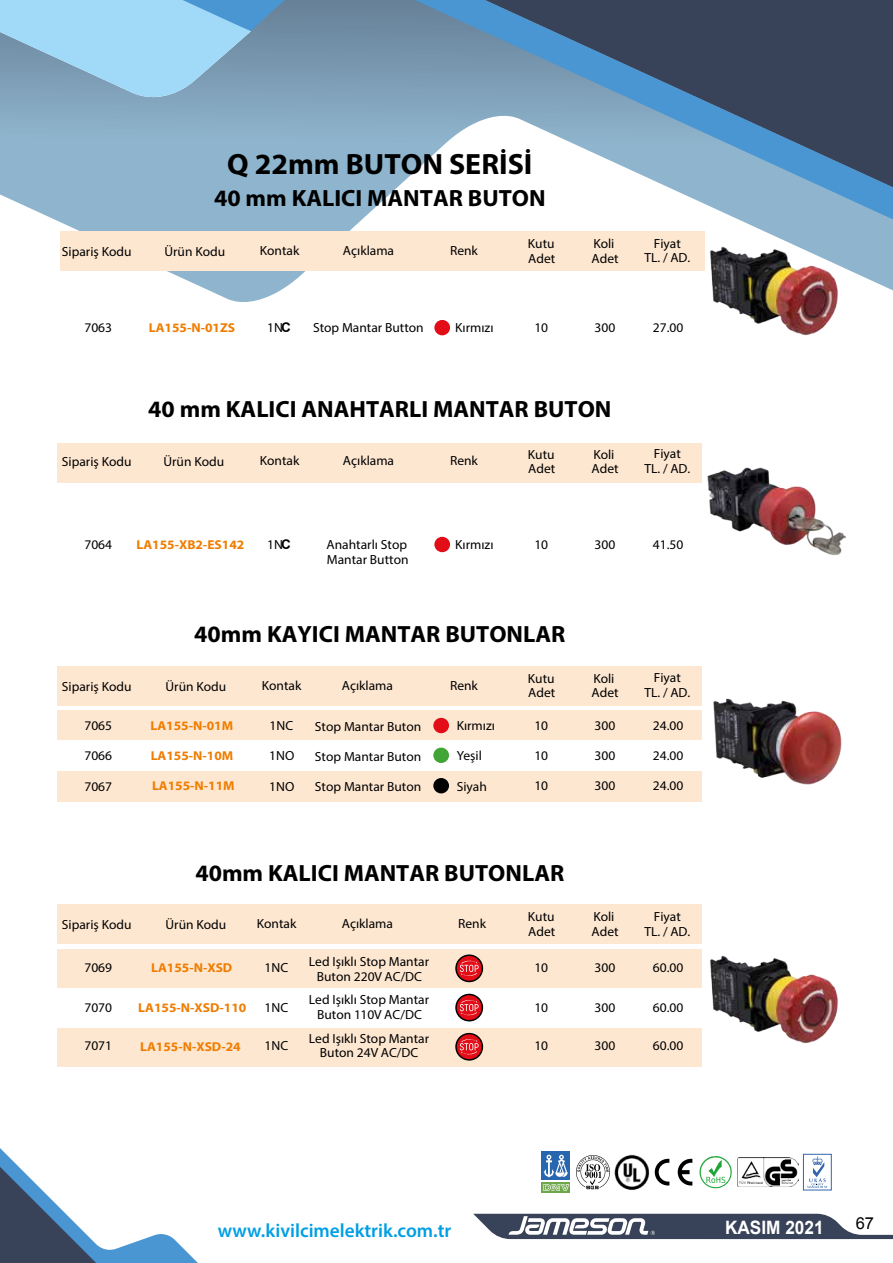
<style>
.page{position:relative;width:893px;height:1263px;background:#fff}
.page>*{position:absolute;margin:0;border:0;box-sizing:border-box;transform-origin:0 0}
.t1{font:700 29.4px "Myriad Pro";color:#000}
.t2{font:700 23.55px "Myriad Pro";color:#000}
.t3{font:600 19.2px "Myriad Pro";color:#009fe3}
.t4{font:700 18.45px "Arial";color:#fff;scale:.93 1}
.t5{font:16.5px "Arial";color:#000}
.t6{font:700 13.2px/14.7px "Archivo Narrow";color:#000}
.t7{font:700 12.9px "Myriad Pro";color:#ef7d00;scale:1.05 1}
.s1{font-family:"Arial"}
</style>
<div class="page">
<svg style="left:807px;top:1156px;width:20px;height:32px"></svg>
<div style="left:803px;top:1154px;width:29px;height:36px;border:1px solid #3366ab"></div>
<div style="left:542px;top:1182px;width:28px;height:10px;background:#6ea74b"></div>
<div style="left:542px;top:1152px;width:28px;height:28px;background:#2767af"></div>
<svg style="left:543px;top:1155px;width:26px;height:36px"></svg>
<svg style="left:576px;top:1155px;width:34px;height:34px"></svg>
<img style="left:614px;top:1154px;width:36px;height:36px;border-radius:18px">
<svg style="left:655px;top:1159px;width:14px;height:26px"></svg>
<svg style="left:678px;top:1159px;width:14px;height:26px"></svg>
<svg style="left:700px;top:1156px;width:32px;height:32px"></svg>
<img style="left:737px;top:1158px;width:61px;height:28px">
<svg style="left:473px;top:1214px;width:420px;height:25px"></svg>
<svg style="left:0;top:0;width:893px;height:302px"></svg>
<svg style="left:0;top:0;width:251px;height:100px;background:#92c4e1"></svg>
<svg style="left:458px;top:0;width:194px;height:193px"></svg>
<svg style="left:468px;top:0;width:425px;height:191px;background:#66809a"></svg>
<svg style="left:0;top:1148px;width:198px;height:115px"></svg>
<img style="left:702px;top:241px;width:144px;height:94px">
<img style="left:710px;top:955px;width:128px;height:89px">
<img style="left:707px;top:467px;width:139px;height:89px">
<img style="left:713px;top:698px;width:129px;height:87px">
<div style="left:58px;top:710px;width:644px;height:31px;background:#fee7d1"></div>
<div style="left:58px;top:666px;width:644px;height:40px;background:#fee7d1"></div>
<div style="left:58px;top:771px;width:644px;height:31px;background:#fee7d1"></div>
<div style="left:58px;top:740px;width:644px;height:31px;background:#fff"></div>
<div style="left:433px;top:718px;width:16px;height:15px;background:#e30d18;border-radius:50%"></div>
<div style="left:433px;top:748px;width:16px;height:15px;background:#41a535;border-radius:50%"></div>
<div style="left:433px;top:778px;width:16px;height:15px;background:#000;border-radius:50%"></div>
<div style="left:58px;top:903px;width:644px;height:40px;background:#fee7d1"></div>
<div style="left:58px;top:949px;width:644px;height:39px;background:#fee7d1"></div>
<div style="left:58px;top:1027px;width:644px;height:39px;background:#fee7d1"></div>
<svg style="left:456px;top:955px;width:26px;height:26px"></svg>
<div style="left:455px;top:954px;width:28px;height:28px;border:1px solid #000;border-radius:50%"></div>
<svg style="left:460px;top:960px;width:19px;height:17px"></svg>
<svg style="left:456px;top:994px;width:26px;height:27px"></svg>
<div style="left:455px;top:994px;width:28px;height:27px;border:1px solid #000;border-radius:50%"></div>
<svg style="left:460px;top:999px;width:19px;height:17px"></svg>
<svg style="left:456px;top:1034px;width:26px;height:26px"></svg>
<div style="left:455px;top:1033px;width:28px;height:27px;border:1px solid #000;border-radius:50%"></div>
<svg style="left:460px;top:1038px;width:19px;height:17px"></svg>
<div style="left:58px;top:443px;width:644px;height:40px;background:#fee7d1"></div>
<div style="left:434px;top:537px;width:16px;height:15px;background:#e30d18;border-radius:50%"></div>
<div style="left:61px;top:231px;width:644px;height:40px;background:#fee7d1"></div>
<div style="left:434px;top:320px;width:16px;height:15px;background:#e30d18;border-radius:50%"></div>
<h1 class="t1" style="left:227px;top:144px;width:307px">Q 22mm BUTON SERİSİ</h1>
<h2 class="t2" style="left:214px;top:183px;width:333px">40 mm KALICI MANTAR BUTON</h2>
<p class="t6" style="left:62px;top:244px;width:71px">Sipariş Kodu</p>
<p class="t6" style="left:591px;top:236px;width:29px">Koli<br>Adet</p>
<p class="t6" style="left:528px;top:236px;width:29px">Kutu<br>Adet</p>
<p class="t6" style="left:644px;top:236px;width:47px;text-align:center">Fiyat<br>TL. / AD.</p>
<p class="t6" style="left:164px;top:244px;width:62px">Ürün Kodu</p>
<p class="t6" style="left:260px;top:243px;width:41px">Kontak</p>
<p class="t6" style="left:343px;top:243px;width:53px">Açıklama</p>
<p class="t6" style="left:450px;top:243px;width:29px">Renk</p>
<p class="t6" style="left:267px;top:320px;width:25px">1N<span class="s1">C</span></p>
<p class="t6" style="left:84px;top:320px;width:29px">7063</p>
<p class="t7" style="left:149px;top:319px;width:84px">LA155-N-01ZS</p>
<p class="t6" style="left:313px;top:320px;width:112px">Stop Mantar Button</p>
<p class="t6" style="left:455px;top:320px;width:40px">Kırmızı</p>
<p class="t6" style="left:534px;top:320px;width:15px">10</p>
<p class="t6" style="left:595px;top:320px;width:22px">300</p>
<p class="t6" style="left:653px;top:320px;width:32px">27.00</p>
<h2 class="t2" style="left:148px;top:393px;width:465px">40 mm KALICI ANAHTARLI MANTAR BUTON</h2>
<p class="t6" style="left:62px;top:454px;width:71px">Sipariş Kodu</p>
<p class="t6" style="left:591px;top:446px;width:29px">Koli<br>Adet</p>
<p class="t6" style="left:528px;top:446px;width:29px">Kutu<br>Adet</p>
<p class="t6" style="left:644px;top:446px;width:47px;text-align:center">Fiyat<br>TL. / AD.</p>
<p class="t6" style="left:163px;top:454px;width:62px">Ürün Kodu</p>
<p class="t6" style="left:260px;top:453px;width:41px">Kontak</p>
<p class="t6" style="left:343px;top:453px;width:53px">Açıklama</p>
<p class="t6" style="left:450px;top:453px;width:29px">Renk</p>
<p class="t6" style="left:267px;top:537px;width:25px">1N<span class="s1">C</span></p>
<p class="t7" style="left:136px;top:536px;width:104px">LA155-XB2-ES142</p>
<p class="t6" style="left:327px;top:537px;width:84px">Anahtarlı Stop<br>Mantar Button</p>
<p class="t6" style="left:84px;top:537px;width:29px">7064</p>
<p class="t6" style="left:455px;top:537px;width:40px">Kırmızı</p>
<p class="t6" style="left:534px;top:537px;width:15px">10</p>
<p class="t6" style="left:595px;top:537px;width:22px">300</p>
<p class="t6" style="left:653px;top:537px;width:32px">41.50</p>
<h2 class="t2" style="left:194px;top:619px;width:373px">40mm KAYICI MANTAR BUTONLAR</h2>
<p class="t6" style="left:62px;top:678px;width:71px">Sipariş Kodu</p>
<p class="t6" style="left:591px;top:671px;width:29px">Koli<br>Adet</p>
<p class="t6" style="left:528px;top:671px;width:29px">Kutu<br>Adet</p>
<p class="t6" style="left:644px;top:670px;width:47px;text-align:center">Fiyat<br>TL. / AD.</p>
<p class="t6" style="left:166px;top:678px;width:62px">Ürün Kodu</p>
<p class="t6" style="left:262px;top:677px;width:41px">Kontak</p>
<p class="t6" style="left:342px;top:677px;width:53px">Açıklama</p>
<p class="t6" style="left:450px;top:677px;width:29px">Renk</p>
<p class="t6" style="left:84px;top:718px;width:29px">7065</p>
<p class="t6" style="left:84px;top:748px;width:29px">7066</p>
<p class="t6" style="left:84px;top:778px;width:29px">7067</p>
<p class="t7" style="left:151px;top:717px;width:80px">LA155-N-01M</p>
<p class="t7" style="left:151px;top:747px;width:80px">LA155-N-10M</p>
<p class="t7" style="left:152px;top:777px;width:80px">LA155-N-11M</p>
<p class="t6" style="left:270px;top:718px;width:25px">1NC</p>
<p class="t6" style="left:269px;top:748px;width:27px">1NO</p>
<p class="t6" style="left:269px;top:778px;width:27px">1NO</p>
<p class="t6" style="left:315px;top:719px;width:108px">Stop Mantar Buton</p>
<p class="t6" style="left:315px;top:749px;width:108px">Stop Mantar Buton</p>
<p class="t6" style="left:315px;top:779px;width:108px">Stop Mantar Buton</p>
<p class="t6" style="left:457px;top:718px;width:40px">Kırmızı</p>
<p class="t6" style="left:457px;top:748px;width:27px">Yeşil</p>
<p class="t6" style="left:457px;top:778px;width:32px">Siyah</p>
<p class="t6" style="left:534px;top:718px;width:15px">10</p>
<p class="t6" style="left:534px;top:748px;width:15px">10</p>
<p class="t6" style="left:534px;top:778px;width:15px">10</p>
<h2 class="t2" style="left:195px;top:857px;width:370px">40mm KALICI MANTAR BUTONLAR</h2>
<p class="t6" style="left:595px;top:718px;width:22px">300</p>
<p class="t6" style="left:595px;top:748px;width:22px">300</p>
<p class="t6" style="left:595px;top:778px;width:22px">300</p>
<p class="t6" style="left:653px;top:718px;width:32px">24.00</p>
<p class="t6" style="left:653px;top:748px;width:32px">24.00</p>
<p class="t6" style="left:653px;top:778px;width:32px">24.00</p>
<p class="t6" style="left:62px;top:917px;width:71px">Sipariş Kodu</p>
<p class="t6" style="left:591px;top:909px;width:29px">Koli<br>Adet</p>
<p class="t6" style="left:528px;top:909px;width:29px">Kutu<br>Adet</p>
<p class="t6" style="left:644px;top:909px;width:47px;text-align:center">Fiyat<br>TL. / AD.</p>
<p class="t6" style="left:166px;top:917px;width:62px">Ürün Kodu</p>
<p class="t6" style="left:257px;top:916px;width:41px">Kontak</p>
<p class="t6" style="left:342px;top:916px;width:53px">Açıklama</p>
<p class="t6" style="left:458px;top:916px;width:29px">Renk</p>
<p class="t6" style="left:84px;top:960px;width:29px">7069</p>
<p class="t6" style="left:84px;top:1000px;width:29px">7070</p>
<p class="t6" style="left:84px;top:1038px;width:29px">7071</p>
<p class="t7" style="left:151px;top:959px;width:79px">LA155-N-XSD</p>
<p class="t7" style="left:138px;top:999px;width:104px">LA155-N-XSD-110</p>
<p class="t7" style="left:140px;top:1038px;width:97px">LA155-N-XSD-24</p>
<p class="t6" style="left:265px;top:960px;width:25px">1NC</p>
<p class="t6" style="left:265px;top:1000px;width:25px">1NC</p>
<p class="t6" style="left:265px;top:1038px;width:25px">1NC</p>
<p class="t6" style="left:309px;top:954px;width:122px;text-align:center">Led Işıklı Stop Mantar<br>Buton 220V AC/DC</p>
<p class="t6" style="left:309px;top:992px;width:122px;text-align:center">Led Işıklı Stop Mantar<br>Buton 110V AC/DC</p>
<p class="t6" style="left:309px;top:1030px;width:122px;text-align:center">Led Işıklı Stop Mantar<br>Buton 24V AC/DC</p>
<p class="t6" style="left:534px;top:960px;width:15px">10</p>
<p class="t6" style="left:534px;top:1000px;width:15px">10</p>
<p class="t6" style="left:534px;top:1038px;width:15px">10</p>
<p class="t6" style="left:595px;top:960px;width:22px">300</p>
<p class="t6" style="left:595px;top:1000px;width:22px">300</p>
<p class="t6" style="left:595px;top:1038px;width:22px">300</p>
<p class="t6" style="left:653px;top:960px;width:32px">60.00</p>
<p class="t6" style="left:653px;top:1000px;width:32px">60.00</p>
<p class="t6" style="left:653px;top:1038px;width:32px">60.00</p>
<h3 class="t3" style="left:218px;top:1218px;width:235px">www.kivilcimelektrik.com.tr</h3>
<h3 class="t4" style="left:725px;top:1215px;width:108px">KASIM 2021</h3>
<p class="t5" style="left:856px;top:1212px;width:20px">67</p>
</div>
